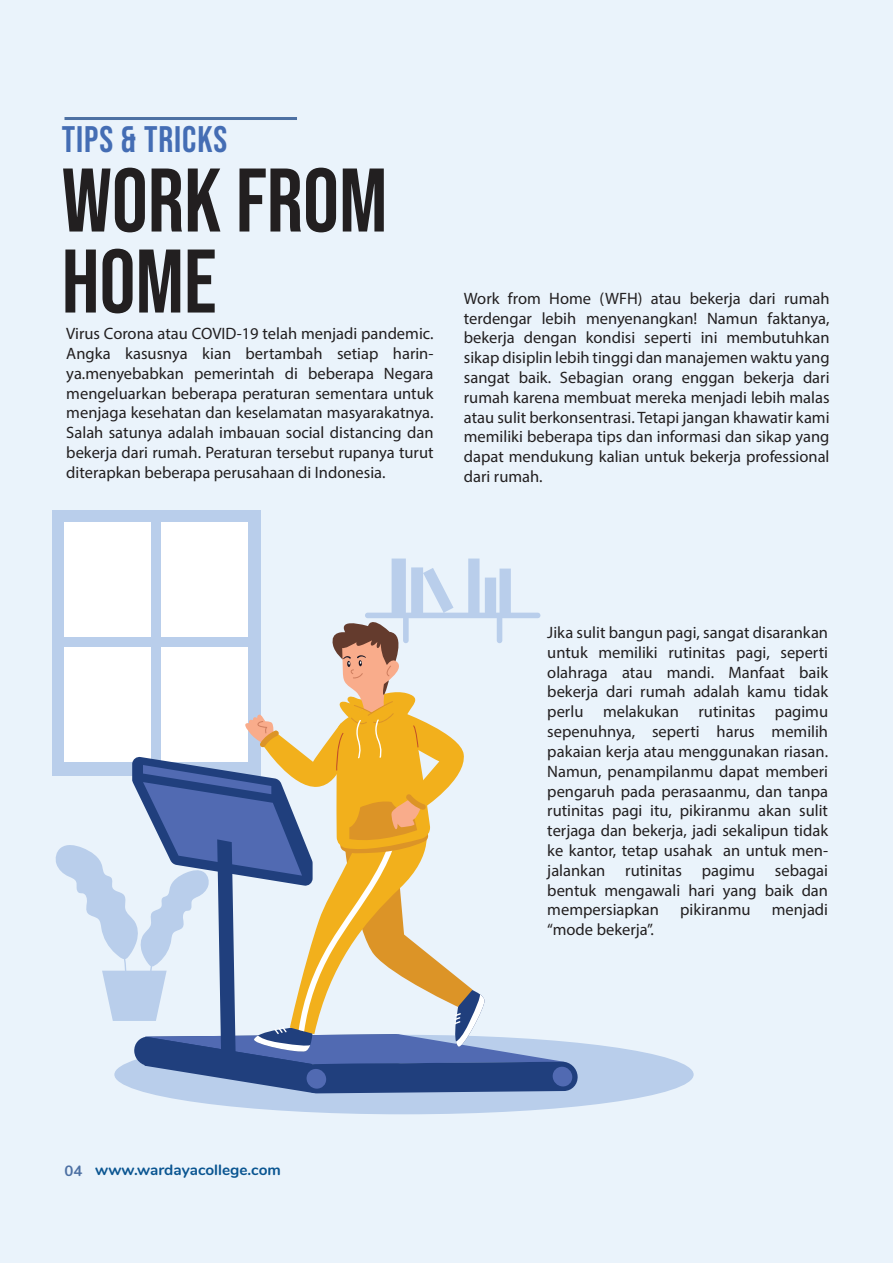
<style>
.page{position:relative;width:893px;height:1263px;background:#eaf3fb}
.page>*{position:absolute;margin:0;border:0;box-sizing:border-box;transform-origin:0 0}
.t1{font:90px/81px "Bebas Neue";color:#221f20}
.t2{font:36.9px "Bebas Neue";letter-spacing:.025em;color:#446db4}
.t3{font:16.5px/19.8px "Myriad Pro";color:#221f20;text-align:justify}
.t4{font:700 15px "Nunito";color:#0a5591}
.s1{color:#4d70a3}
</style>
<div class="page">
<hr style="left:64px;top:117px;width:233px;height:3px;background:#4d70a3">
<div style="left:52px;top:510px;width:209px;height:266px;background:#b9ceeb"></div>
<div style="left:64px;top:522px;width:87px;height:115px;background:#fff"></div>
<div style="left:161px;top:522px;width:87px;height:115px;background:#fff"></div>
<div style="left:114px;top:1035px;width:580px;height:79px;background:#b9ceeb;border-radius:50%"></div>
<svg style="left:55px;top:558px;width:523px;height:535px"></svg>
<h2 class="t2" style="left:62px;top:118px;width:167px">TIPS &amp; TRICKS</h2>
<h1 class="t1" style="left:62px;top:159px;width:327px">WORK FROM<br>HOME</h1>
<p class="t3" style="left:66px;top:323px;width:369px">Virus Corona atau COVID-19 telah menjadi pandemic.<br>Angka kasusnya kian bertambah setiap harin&shy;ya.menyebabkan pemerintah di beberapa Negara mengeluarkan beberapa peraturan sementara untuk menjaga kesehatan dan keselamatan masyarakatnya.<br>Salah satunya adalah imbauan social distancing dan bekerja dari rumah. Peraturan tersebut rupanya turut diterapkan beberapa perusahaan di Indonesia.</p>
<p class="t3" style="left:464px;top:288px;width:367px">Work from Home (WFH) atau bekerja dari rumah terdengar lebih menyenangkan! Namun faktanya, bekerja dengan kondisi seperti ini membutuhkan sikap disiplin lebih tinggi dan manajemen waktu yang sangat baik. Sebagian orang enggan bekerja dari rumah karena membuat mereka menjadi lebih malas atau sulit berkonsentrasi. Tetapi jangan khawatir kami memiliki beberapa tips dan informasi dan sikap yang dapat mendukung kalian untuk bekerja professional dari rumah.</p>
<p class="t3" style="left:547px;top:622px;width:282px">Jika sulit bangun pagi, sangat disarankan untuk memiliki rutinitas pagi, seperti olahraga atau mandi. Manfaat baik bekerja dari rumah adalah kamu tidak perlu melakukan rutinitas pagimu sepenuhnya, seperti harus memilih pakaian kerja atau menggunakan riasan.<br>Namun, penampilanmu dapat memberi pengaruh pada perasaanmu, dan tanpa rutinitas pagi itu, pikiranmu akan sulit terjaga dan bekerja, jadi sekalipun tidak ke kantor, tetap usahak an untuk men&shy;jalankan rutinitas pagimu sebagai bentuk mengawali hari yang baik dan mempersiapkan</p>
<p class="t3" style="left:680px;top:900px;width:72px">pikiranmu</p>
<p class="t3" style="left:772px;top:900px;width:58px">menjadi</p>
<p class="t3" style="left:547px;top:919px;width:108px">“mode bekerja”.</p>
<p class="t4" style="left:64px;top:1159px;width:218px"><span class="s1">04</span> www.wardayacollege.com</p>
</div>
